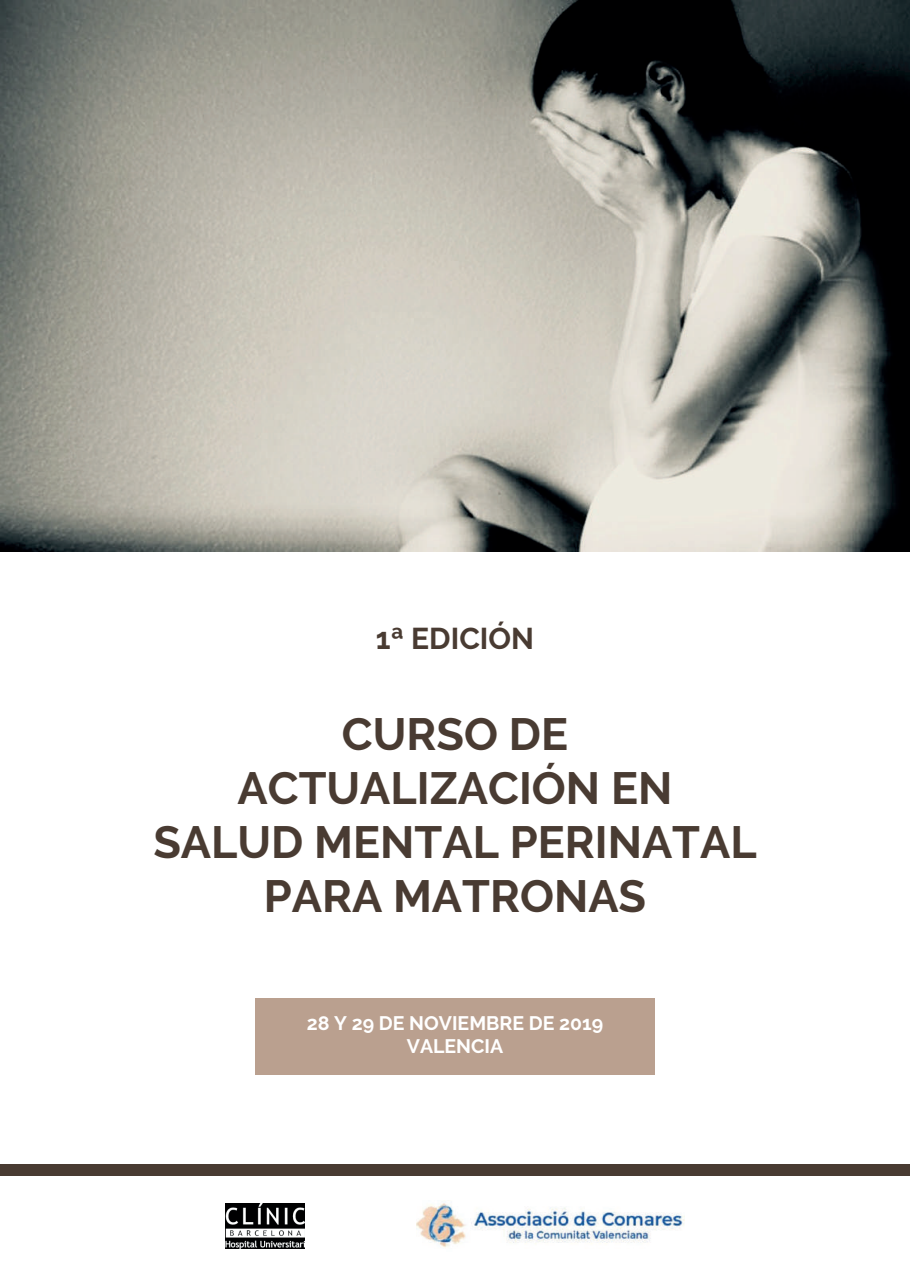
<style>
.page{position:relative;width:910px;height:1280px;background:#fff}
.page>*{position:absolute;margin:0;border:0;box-sizing:border-box;transform-origin:0 0}
.t1{font:700 45px/54px "Raleway";color:#493b32;text-align:center}
.t2{font:700 30px "Raleway";color:#493b32}
.t3{font:700 19.5px/23.4px "Raleway";color:#fff;text-align:center}
</style>
<div class="page">
<div style="left:255px;top:998px;width:400px;height:76px;background:#baa08f"></div>
<div style="left:0;top:1164px;width:910px;height:12px;background:#493b32"></div>
<img style="left:0;top:0;width:910px;height:552px">
<img style="left:417px;top:1200px;width:268px;height:48px">
<img style="left:225px;top:1203px;width:79px;height:46px">
<p class="t2" style="left:376px;top:621px;width:160px">1ª EDICIÓN</p>
<p class="t1" style="left:153px;top:707px;width:605px">CURSO DE<br>ACTUALIZACIÓN EN<br>SALUD MENTAL PERINATAL<br>PARA MATRONAS</p>
<p class="t3" style="left:307px;top:1011px;width:298px">28 Y 29 DE NOVIEMBRE DE 2019<br>VALENCIA</p>
</div>
